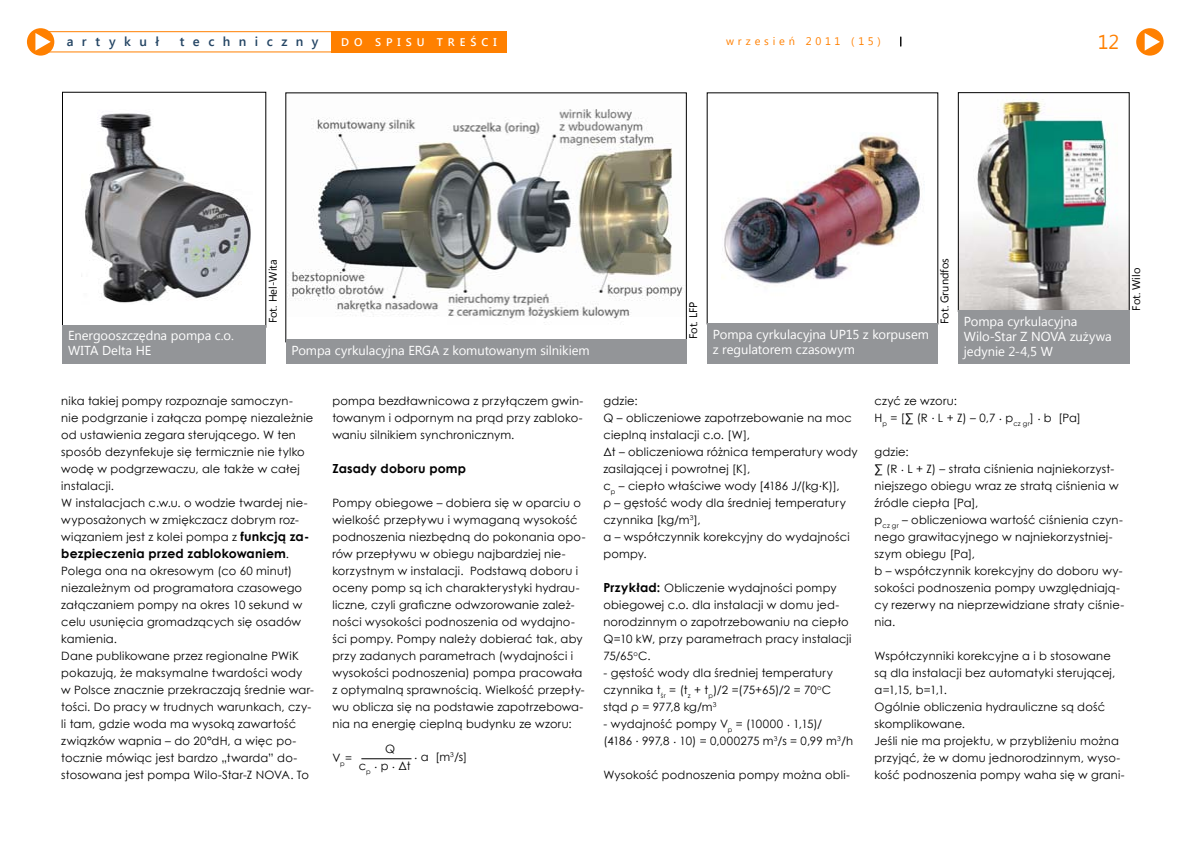
<style>
.page{position:relative;width:1191px;height:842px;background:#fff}
.page>*{position:absolute;margin:0;border:0;box-sizing:border-box;transform-origin:0 0}
.t1{font:20px "Segoe UI";color:#ff8000}
.t2{font:13px/15px "Segoe UI";letter-spacing:-.005em;color:#fff}
.t3{font:600 13px "Segoe UI";letter-spacing:.645em;color:#244564}
.t4{font:700 12.5px "Century Gothic";letter-spacing:.015em;color:#000}
.t5{font:11.5px/17px "Century Gothic";letter-spacing:.015em;color:#000}
.t6{font:600 11.1px "Segoe UI";letter-spacing:.445em;color:#fff}
.t7{font:11px "Segoe UI";color:#000}
.t8{font:11px "Segoe UI";letter-spacing:.345em;color:#ff8000}
.s1{font-weight:700;font-size:12.5px}
.s2{font-weight:400;font-size:11.5px}
</style>
<div class="page">
<div style="left:27px;top:28px;width:27px;height:28px;background:#ff8000;border-radius:50%"></div>
<svg style="left:35px;top:33px;width:16px;height:17px"></svg>
<div style="left:1136px;top:28px;width:27px;height:28px;background:#ff8000;border-radius:50%"></div>
<svg style="left:1144px;top:33px;width:16px;height:18px"></svg>
<div style="left:33px;top:31px;width:310px;height:21px;border:1px solid #ff8000"></div>
<div style="left:331px;top:31px;width:176px;height:21px;background:#ff8000"></div>
<img style="left:721px;top:135px;width:201px;height:150px">
<div style="left:707px;top:324px;width:231px;height:40px;background:#939598"></div>
<img style="left:289px;top:109px;width:394px;height:214px">
<div style="left:286px;top:340px;width:400px;height:24px;background:#939598"></div>
<img style="left:960px;top:101px;width:167px;height:209px">
<div style="left:958px;top:93px;width:171px;height:219px;border:1px solid #000"></div>
<div style="left:958px;top:310px;width:171px;height:54px;background:#939598"></div>
<img style="left:81px;top:113px;width:170px;height:190px">
<div style="left:62px;top:92px;width:204px;height:235px;border:1px solid #000"></div>
<div style="left:62px;top:325px;width:204px;height:39px;background:#939598"></div>
<hr style="left:361px;top:759px;width:50px;height:1px;background:#000">
<p class="t3" style="left:67px;top:32px;width:94px">artykuł</p>
<p class="t3" style="left:180px;top:32px;width:140px">techniczny</p>
<p class="t6" style="left:341px;top:34px;width:157px">do spisu treści</p>
<p class="t8" style="left:726px;top:34px;width:156px">wrzesień 2011 (15)</p>
<h1 class="t1" style="left:1097px;top:28px;width:23px">12</h1>
<p class="t2" style="left:68px;top:327px;width:167px">Energooszczędna pompa c.o.<br>WITA Delta HE</p>
<p class="t7" style="left:265px;top:323px;width:65px;rotate:-90deg">Fot. Hel-Wita</p>
<p class="t7" style="left:685px;top:339px;width:39px;rotate:-90deg">Fot. LFP</p>
<p class="t2" style="left:712px;top:326px;width:218px">Pompa cyrkulacyjna up15 z korpusem</p>
<p class="t2" style="left:291px;top:342px;width:126px">Pompa cyrkulacyjna erga</p>
<p class="t2" style="left:443px;top:342px;width:148px">z komutowanym silnikiem</p>
<p class="t2" style="left:712px;top:341px;width:144px">z regulatorem czasowym</p>
<p class="t7" style="left:937px;top:324px;width:67px;rotate:-90deg">Fot. Grundfos</p>
<p class="t7" style="left:1128px;top:311px;width:44px;rotate:-90deg">Fot. Wilo</p>
<p class="t2" style="left:963px;top:313px;width:149px">Pompa cyrkulacyjna<br>Wilo-Star Z NOVA zużywa jedynie 2-4,5 W</p>
<p class="t5" style="left:61px;top:392px;width:254px">nika takiej pompy rozpoznaje samoczyn-<br>nie podgrzanie i załącza pompę niezależnie od ustawienia zegara sterującego. W ten sposób dezynfekuje się termicznie nie tylko wodę w podgrzewaczu, ale także w całej instalacji.<br>W instalacjach c.w.u. o wodzie twardej nie&shy;wyposażonych w zmiękczacz dobrym roz&shy;wiązaniem jest z kolei pompa z <span class="s1">funkcją za-</span></p>
<p class="t4" style="left:61px;top:544px;width:229px">bezpieczenia przed zablokowaniem<span class="s2">.</span></p>
<p class="t5" style="left:61px;top:562px;width:254px">Polega ona na okresowym (co 60 minut) niezależnym od programatora czasowego załączaniem pompy na okres 10 sekund w celu usunięcia gromadzących się osadów kamienia.<br>Dane publikowane przez regionalne PWiK pokazują, że maksymalne twardości wody w Polsce znacznie przekraczają średnie war&shy;tości. Do pracy w trudnych warunkach, czy&shy;li tam, gdzie woda ma wysoką zawartość związków wapnia – do 20°dH, a więc po&shy;tocznie mówiąc jest bardzo „twarda” do&shy;stosowana jest pompa Wilo-Star-Z NOVA. To</p>
<p class="t5" style="left:332px;top:392px;width:252px;text-align:justify">pompa bezdławnicowa z przyłączem gwin&shy;towanym i odpornym na prąd przy zabloko&shy;waniu silnikiem synchronicznym.</p>
<p class="t4" style="left:332px;top:459px;width:135px">Zasady doboru pomp</p>
<p class="t5" style="left:332px;top:494px;width:255px">Pompy obiegowe – dobiera się w oparciu o wielkość przepływu i wymaganą wysokość podnoszenia niezbędną do pokonania opo&shy;rów przepływu w obiegu najbardziej nie&shy;korzystnym w instalacji. Podstawą doboru i oceny pomp są ich charakterystyki hydrau&shy;liczne, czyli graficzne odwzorowanie zależ&shy;ności wysokości podnoszenia od wydajno&shy;ści pompy. Pompy należy dobierać tak, aby przy zadanych parametrach (wydajności i wysokości podnoszenia) pompa pracowała z optymalną sprawnością. Wielkość przepły&shy;wu oblicza się na podstawie zapotrzebowa&shy;nia na energię cieplną budynku ze wzoru:</p>
<p class="t5" style="left:385px;top:740px;width:12px">Q</p>
<p class="t5" style="left:332px;top:749px;width:21px">V<sub>p</sub>=</p>
<p class="t5" style="left:414px;top:748px;width:54px">. a [m<sup>3</sup>/s]</p>
<p class="t5" style="left:359px;top:757px;width:54px">c<sub>p</sub> . p . Δt</p>
<p class="t5" style="left:603px;top:392px;width:255px">gdzie:<br>Q – obliczeniowe zapotrzebowanie na moc cieplną instalacji c.o. [W],<br>Δt – obliczeniowa różnica temperatury wody zasilającej i powrotnej [K],<br>c<sub>p</sub> – ciepło właściwe wody [4186 J/(kg.K)],<br>ρ – gęstość wody dla średniej temperatury czynnika [kg/m<sup>3</sup>],<br>a – współczynnik korekcyjny do wydajności pompy.</p>
<p class="t5" style="left:603px;top:579px;width:249px"><span class="s1">Przykład:</span> Obliczenie wydajności pompy obiegowej c.o. dla instalacji w domu jed&shy;norodzinnym o zapotrzebowaniu na ciepło Q=10 kW, przy parametrach pracy instalacji 75/65<sup>o</sup>C.</p>
<p class="t5" style="left:603px;top:664px;width:231px">- gęstość wody dla średniej temperatury czynnika t<sub>śr</sub> = (t<sub>z</sub> + t<sub>p</sub>)/2 =(75+65)/2 = 70<sup>o</sup>C stąd ρ = 977,8 kg/m<sup>3</sup></p>
<p class="t5" style="left:603px;top:715px;width:251px">- wydajność pompy V<sub>p</sub> = (10000 . 1,15)/ (4186 . 997,8 . 10) = 0,000275 m<sup>3</sup>/s = 0,99 m<sup>3</sup>/h</p>
<p class="t5" style="left:603px;top:766px;width:248px">Wysokość podnoszenia pompy można obli-</p>
<p class="t5" style="left:874px;top:392px;width:208px">czyć ze wzoru:<br>H<sub>p</sub> = [∑ (R . L + Z) – 0,7 . p<sub>cz</sub> <sub>gr</sub>] . b [Pa]</p>
<p class="t5" style="left:874px;top:443px;width:251px">gdzie:<br>∑ (R . L + Z) – strata ciśnienia najniekorzyst&shy;niejszego obiegu wraz ze stratą ciśnienia w źródle ciepła [Pa],<br>p<sub>cz</sub> <sub>gr</sub> – obliczeniowa wartość ciśnienia czyn&shy;nego grawitacyjnego w najniekorzystniej&shy;szym obiegu [Pa],<br>b – współczynnik korekcyjny do doboru wy&shy;sokości podnoszenia pompy uwzględniają&shy;cy rezerwy na nieprzewidziane straty ciśnie&shy;nia.</p>
<p class="t5" style="left:874px;top:647px;width:252px">Współczynniki korekcyjne a i b stosowane są dla instalacji bez automatyki sterującej, a=1,15, b=1,1.<br>Ogólnie obliczenia hydrauliczne są dość skomplikowane.<br>Jeśli nie ma projektu, w przybliżeniu można przyjąć, że w domu jednorodzinnym, wyso&shy;kość podnoszenia pompy waha się w grani-</p>
</div>
